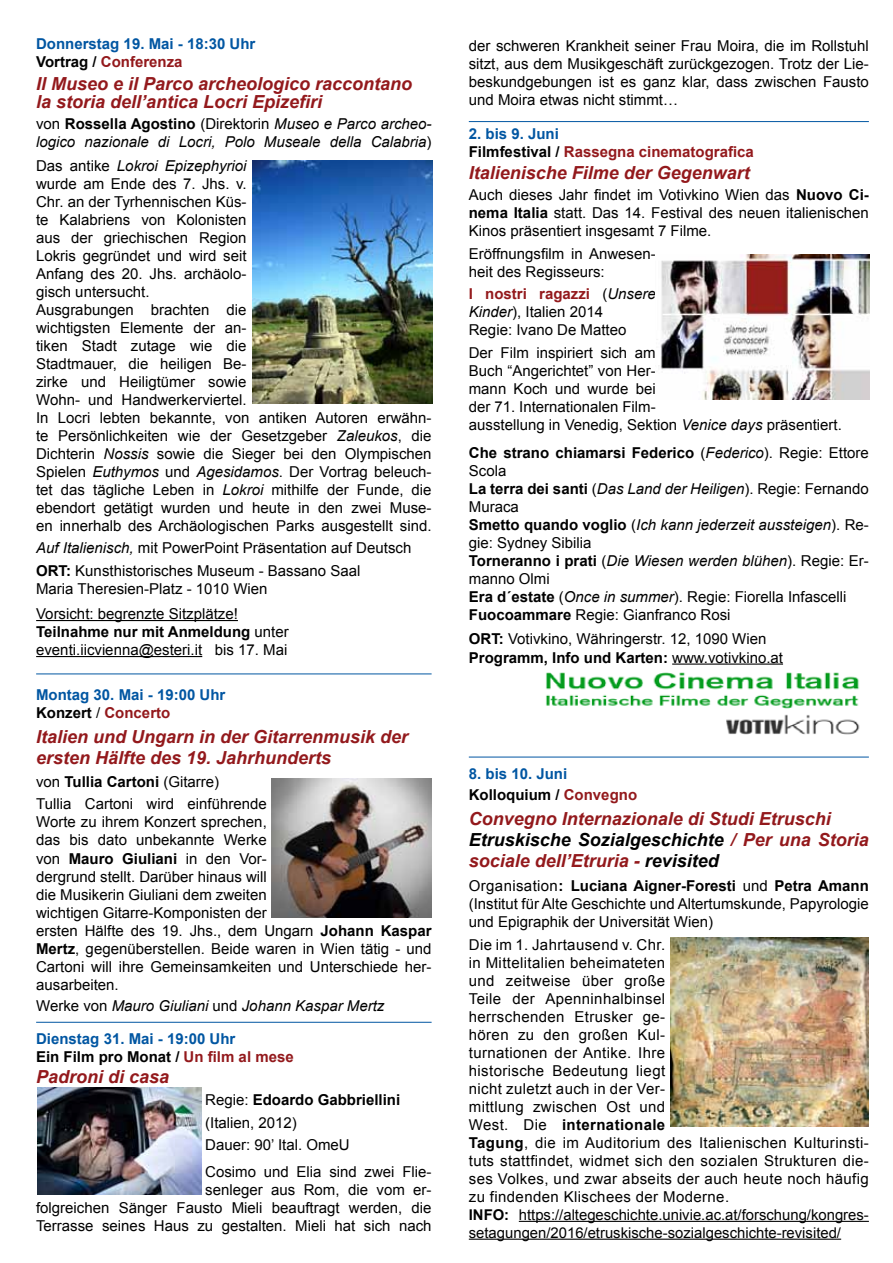
<style>
.page{position:relative;width:893px;height:1263px;background:#fff}
.page>*{position:absolute;margin:0;border:0;box-sizing:border-box;transform-origin:0 0}
.t1{font:italic 700 18px/21px "Arial";color:#93191c}
.t2{font:15px/18px "Arial";color:#000}
.t3{font:15px/18px "Arial";letter-spacing:.025em;color:#000}
.t4{font:700 15px/18px "Arial";color:#0056a2}
.t5{font:italic 15px/18px "Arial";color:#000}
.t6{font:700 15px/18px "Arial";color:#93191c}
.t7{font:14.85px/17.9px "Arial";color:#000}
.s1{color:#000}
.s2{color:#93191c}
.s3{font-style:normal}
.s4{font-weight:700;font-style:normal}
.s5{font-style:italic}
.s6{font-weight:700}
.s7{font-weight:400;color:#000}
.s8{color:#0056a2}
.s9{font-weight:700;color:#93191c}
</style>
<div class="page">
<hr style="left:36px;top:620px;width:202px;height:1px;background:#000">
<hr style="left:36px;top:656px;width:166px;height:1px;background:#000">
<hr style="left:36px;top:674px;width:396px;height:1px;background:#0056a2">
<hr style="left:36px;top:1022px;width:396px;height:1px;background:#0056a2">
<hr style="left:469px;top:121px;width:400px;height:1px;background:#0056a2">
<hr style="left:672px;top:663px;width:111px;height:2px;background:#000">
<hr style="left:469px;top:757px;width:400px;height:1px;background:#0056a2">
<hr style="left:519px;top:1221px;width:350px;height:1px;background:#000">
<hr style="left:469px;top:1238px;width:372px;height:2px;background:#000">
<img style="left:272px;top:778px;width:159px;height:139px">
<img style="left:546px;top:672px;width:314px;height:63px">
<img style="left:37px;top:1088px;width:165px;height:107px">
<img style="left:670px;top:938px;width:198px;height:189px">
<img style="left:658px;top:254px;width:211px;height:146px">
<img style="left:252px;top:160px;width:180px;height:244px">
<p class="t4" style="left:36px;top:35px;width:221px">Donnerstag 19. Mai - 18:30 Uhr<br><span class="s1">Vortrag /</span> <span class="s2">Conferenza</span></p>
<p class="t1" style="left:36px;top:75px;width:378px;line-height:18px">Il Museo e il Parco archeologico raccontano la storia dell’antica Locri Epizefiri</p>
<p class="t5" style="left:36px;top:115px;width:397px"><span class="s3">von</span> <span class="s4">Rossella Agostino</span> <span class="s3">(Direktorin</span> Museo e Parco archeo&shy;logico nazionale di Locri, Polo Museale della Calabria<span class="s3">)</span></p>
<p class="t2" style="left:36px;top:157px;width:397px">Das antike <span class="s5">Lokroi Epizephyrioi<br></span>wurde am Ende des 7. Jhs. v.<br>Chr. an der Tyrhennischen Küs-<br>te Kalabriens von Kolonisten<br>aus der griechischen Region<br>Lokris gegründet und wird seit<br>Anfang des 20. Jhs. archäolo-<br>gisch untersucht.<br>Ausgrabungen brachten die<br>wichtigsten Elemente der an-<br>tiken Stadt zutage wie die<br>Stadtmauer, die heiligen Be-<br>zirke und Heiligtümer sowie<br>Wohn- und Handwerkerviertel.<br>In Locri lebten bekannte, von antiken Autoren erwähn&shy;te Persönlichkeiten wie der Gesetzgeber <span class="s5">Zaleukos</span>, die Dichterin <span class="s5">Nossis</span> sowie die Sieger bei den Olympischen Spielen <span class="s5">Euthymos</span> und <span class="s5">Agesidamos</span>. Der Vortrag beleuch&shy;tet das tägliche Leben in <span class="s5">Lokroi</span> mithilfe der Funde, die ebendort getätigt wurden und heute in den zwei Muse&shy;en innerhalb des Archäologischen Parks ausgestellt sind.</p>
<p class="t2" style="left:36px;top:537px;width:377px;line-height:22.5px"><span class="s5">Auf Italienisch,</span> mit PowerPoint Präsentation auf Deutsch<br><span class="s6">ORT:</span> Kunsthistorisches Museum - Bassano Saal</p>
<p class="t2" style="left:36px;top:576px;width:233px;line-height:25.2px">Maria Theresien-Platz - 1010 Wien<br>Vorsicht: begrenzte Sitzplätze!</p>
<p class="t2" style="left:36px;top:623px;width:254px"><span class="s6">Teilnahme nur mit Anmeldung</span> unter eventi.iicvienna@esteri.it bis 17. Mai</p>
<p class="t4" style="left:36px;top:686px;width:191px">Montag 30. Mai - 19:00 Uhr<br><span class="s1">Konzert</span> <span class="s7">/</span> <span class="s2">Concerto</span></p>
<p class="t1" style="left:36px;top:727px;width:374px">Italien und Ungarn in der Gitarrenmusik der ersten Hälfte des 19. Jahrhunderts</p>
<p class="t2" style="left:36px;top:771px;width:232px;line-height:22.5px">von <span class="s6">Tullia Cartoni</span> (Gitarre)<br>Tullia Cartoni wird einführende</p>
<p class="t2" style="left:36px;top:813px;width:397px">Worte zu ihrem Konzert sprechen,<br>das bis dato unbekannte Werke<br>von <span class="s6">Mauro Giuliani</span> in den Vor-<br>dergrund stellt. Darüber hinaus will<br>die Musikerin Giuliani dem zweiten<br>wichtigen Gitarre-Komponisten der<br>ersten Hälfte des 19. Jhs., dem Ungarn <span class="s6">Johann Kaspar Mertz</span>, gegenüberstellen. Beide waren in Wien tätig - und Cartoni will ihre Gemeinsamkeiten und Unterschiede her&shy;ausarbeiten.</p>
<p class="t5" style="left:36px;top:996px;width:350px"><span class="s3">Werke von</span> Mauro Giuliani <span class="s3">und</span> Johann Kaspar Mertz</p>
<p class="t4" style="left:36px;top:1030px;width:259px">Dienstag 31. Mai - 19:00 Uhr<br><span class="s1">Ein Film pro Monat /</span> <span class="s2">Un film al mese</span></p>
<p class="t1" style="left:36px;top:1066px;width:135px">Padroni di casa</p>
<p class="t2" style="left:205px;top:1089px;width:197px;line-height:22.5px">Regie: <span class="s6">Edoardo Gabbriellini </span>(Italien, 2012)<br>Dauer: 90’ Ital. OmeU</p>
<p class="t2" style="left:36px;top:1163px;width:397px;text-align:right">Cosimo und Elia sind zwei Flie-<br>senleger aus Rom, die vom er-<br>folgreichen Sänger Fausto Mieli beauftragt werden, die Terrasse seines Haus zu gestalten. Mieli hat sich nach</p>
<p class="t2" style="left:469px;top:37px;width:402px;text-align:justify">der schweren Krankheit seiner Frau Moira, die im Rollstuhl sitzt, aus dem Musikgeschäft zurückgezogen. Trotz der Lie&shy;beskundgebungen ist es ganz klar, dass zwischen Fausto und Moira etwas nicht stimmt…</p>
<p class="t6" style="left:469px;top:125px;width:287px"><span class="s8">2. bis 9. Juni<br></span><span class="s1">Filmfestival /</span> Rassegna cinematografica</p>
<p class="t1" style="left:469px;top:163px;width:283px">Italienische Filme der Gegenwart</p>
<p class="t2" style="left:469px;top:186px;width:402px;text-align:justify">Auch dieses Jahr findet im Votivkino Wien das <span class="s6">Nuovo Ci&shy;nema Italia</span> statt. Das 14. Festival des neuen italienischen Kinos präsentiert insgesamt 7 Filme.</p>
<p class="t2" style="left:469px;top:245px;width:188px">Eröffnungsfilm in Anwesen&shy;heit des Regisseurs:</p>
<p class="t2" style="left:469px;top:285px;width:188px"><span class="s9">I nostri ragazzi</span> (<span class="s5">Unsere<br>Kinder</span>), Italien 2014<br>Regie: Ivano De Matteo</p>
<p class="t2" style="left:469px;top:344px;width:375px">Der Film inspiriert sich am<br>Buch “Angerichtet” von Her-<br>mann Koch und wurde bei<br>der 71. Internationalen Film-<br>ausstellung in Venedig, Sektion <span class="s5">Venice days</span> präsentiert.</p>
<p class="t2" style="left:469px;top:444px;width:402px"><span class="s6">Che strano chiamarsi Federico</span> (<span class="s5">Federico</span>). Regie: Ettore Scola<br><span class="s6">La terra dei santi</span> (<span class="s5">Das Land der Heiligen</span>). Regie: Fernando Muraca<br><span class="s6">Smetto quando voglio</span> (<span class="s5">Ich kann jederzeit aussteigen</span>). Re&shy;gie: Sydney Sibilia<br><span class="s6">Torneranno i prati</span> (<span class="s5">Die Wiesen werden blühen</span>). Regie: Er&shy;manno Olmi<br><span class="s6">Era d´estate</span> (<span class="s5">Once in summer</span>). Regie: Fiorella Infascelli <span class="s6">Fuocoammare</span> Regie: Gianfranco Rosi</p>
<p class="t2" style="left:469px;top:630px;width:316px"><span class="s6">ORT:</span> Votivkino, Währingerstr. 12, 1090 Wien<br><span class="s6">Programm, Info und Karten:</span> www.votivkino.at</p>
<p class="t4" style="left:469px;top:763px;width:170px;line-height:21px">8. bis 10. Juni<br><span class="s1">Kolloquium /</span> <span class="s2">Convegno</span></p>
<p class="t1" style="left:469px;top:809px;width:402px">Convegno Internazionale di Studi Etruschi<br><span class="s1">Etruskische Sozialgeschichte</span> / Per una Storia sociale dell’Etruria - <span class="s1">revisited</span></p>
<p class="t2" style="left:469px;top:876px;width:402px;text-align:justify">Organisation<span class="s6">: Luciana Aigner-Foresti</span> und <span class="s6">Petra Amann </span>(Institut für Alte Geschichte und Altertumskunde, Papyrologie und Epigraphik der Universität Wien)</p>
<p class="t3" style="left:469px;top:936px;width:402px">Die im 1. Jahrtausend v. Chr.<br>in Mittelitalien beheimateten<br>und zeitweise über große<br>Teile der Apenninhalbinsel<br>herrschenden Etrusker ge-<br>hören zu den großen Kul-<br>turnationen der Antike. Ihre<br>historische Bedeutung liegt<br>nicht zuletzt auch in der Ver-<br>mittlung zwischen Ost und<br>West. Die <span class="s6">internationale<br>Tagung</span>, die im Auditorium des Italienischen Kulturinsti&shy;tuts stattfindet, widmet sich den sozialen Strukturen die&shy;ses Volkes, und zwar abseits der auch heute noch häufig zu findenden Klischees der Moderne.</p>
<p class="t7" style="left:469px;top:1206px;width:402px"><span class="s6">INFO:</span> https://altegeschichte.univie.ac.at/forschung/kongres&shy;setagungen/2016/etruskische-sozialgeschichte-revisited/</p>
</div>
